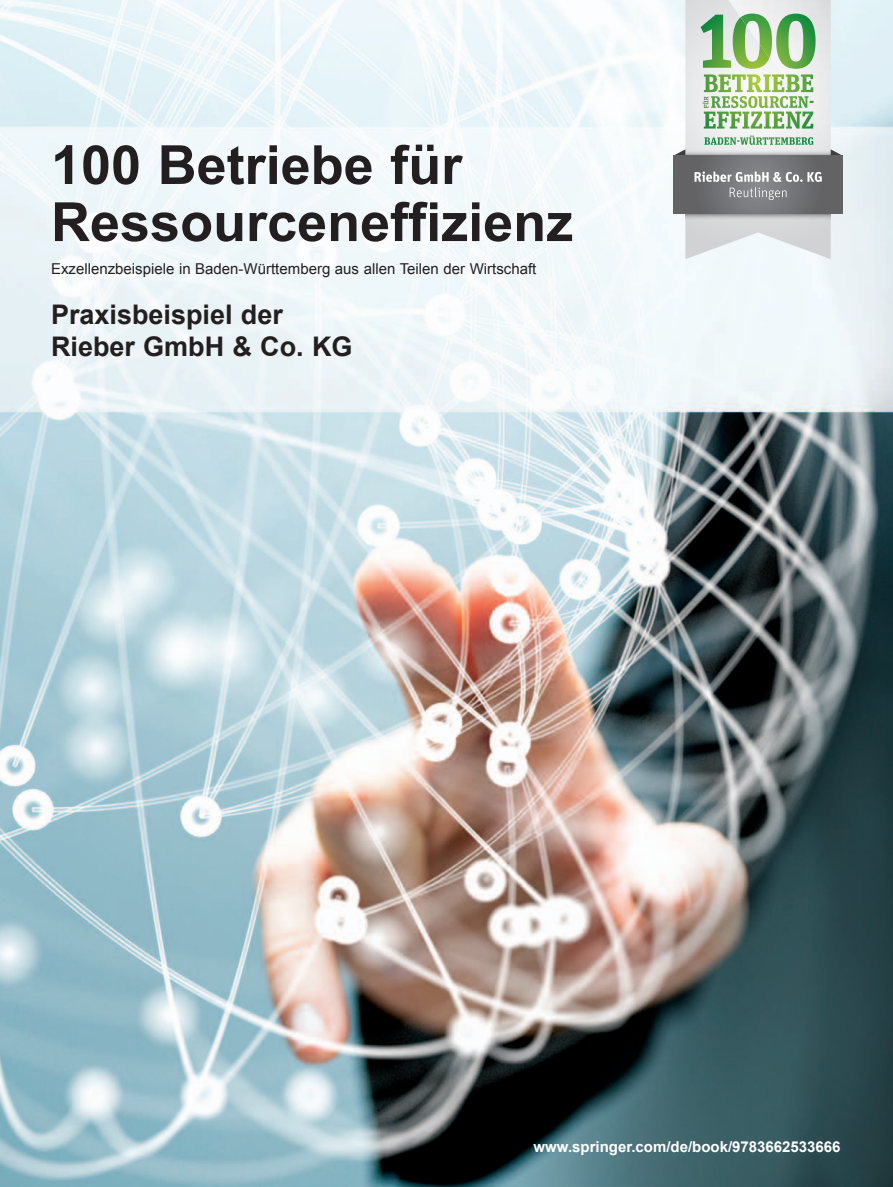
<style>
.page{position:relative;width:893px;height:1187px;background:#fff}
.page>*{position:absolute;margin:0;border:0;box-sizing:border-box;transform-origin:0 0}
.t1{font:700 54px/57px "Arial";color:#231f20}
.t2{font:700 27px/31.5px "Arial";color:#231f20}
.t3{font:15px "Arial";color:#231f20}
.t4{font:700 15px "Arial";color:#fff}
</style>
<div class="page">
<img style="left:0;top:0;width:893px;height:1186px">
<svg style="left:674px;top:0;width:168px;height:259px"></svg>
<h1 class="t1" style="left:51px;top:138px;width:524px">100 Betriebe für<br>Ressourceneffizienz</h1>
<p class="t3" style="left:51px;top:259px;width:487px">Exzellenzbeispiele in Baden-Württemberg aus allen Teilen der Wirtschaft</p>
<h2 class="t2" style="left:51px;top:300px;width:303px">Praxisbeispiel der<br>Rieber GmbH &amp; Co. KG</h2>
<p class="t4" style="left:534px;top:1136px;width:309px">www.springer.com/de/book/9783662533666</p>
</div>
